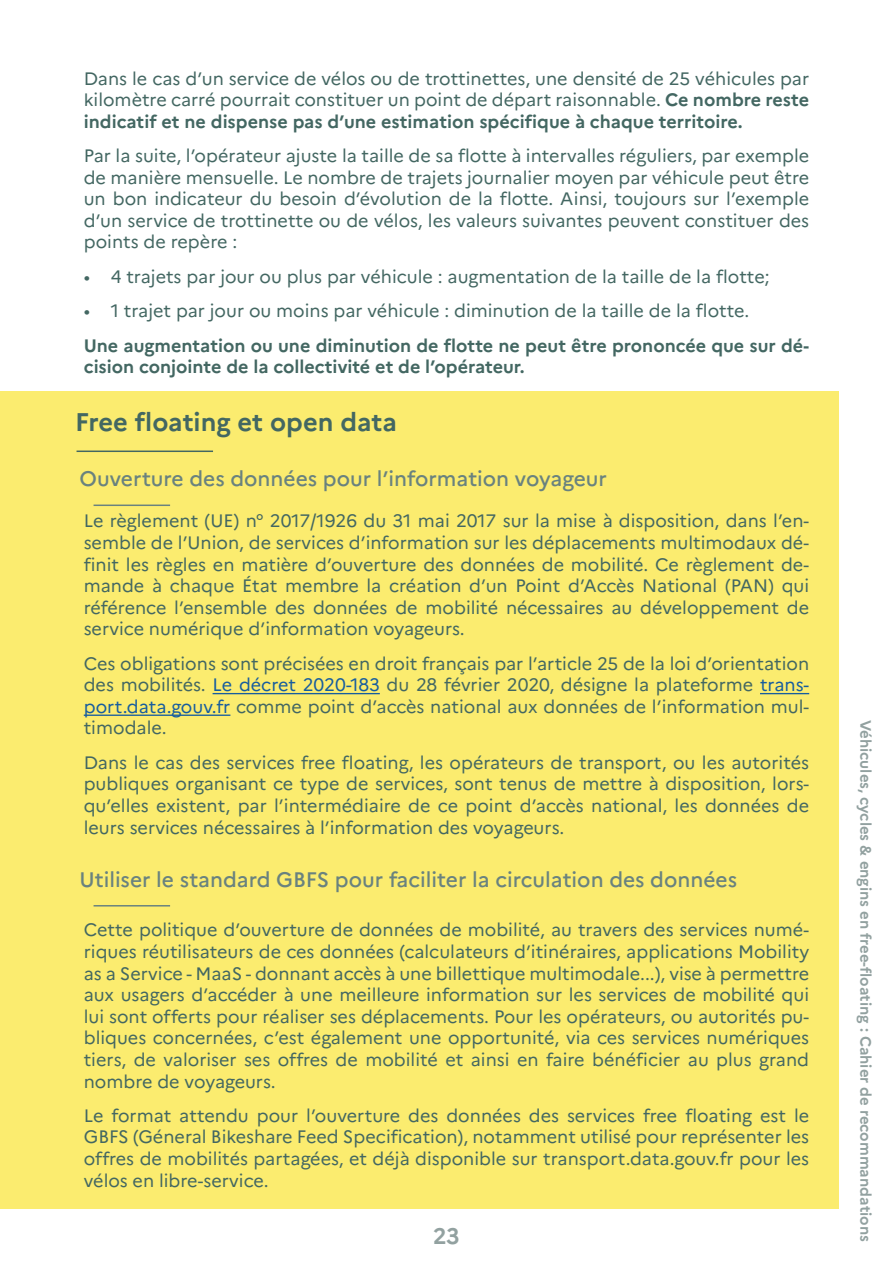
<style>
.page{position:relative;width:893px;height:1263px;background:#fff}
.page>*{position:absolute;margin:0;border:0;box-sizing:border-box;transform-origin:0 0}
.Titre_2{font:700 25.5px "Marianne";color:#436762}
.Numéro_de_page{font:700 22.5px "Marianne";color:#92a1a0}
.Titre_3{font:500 21px "Marianne";color:#69827f}
.Style_de_paragraphe{font:18px/21.6px "Marianne";color:#436762;text-align:justify}
.Style_de_paragraphe-2{font:700 18px/21.6px "Marianne";color:#436762}
.Rappel_Titre_Princip{font:700 15px "Marianne";color:#92a1a0}
.s1{font-weight:700}
.s2{color:#175d9e}
</style>
<div class="page">
<div style="left:0;top:392px;width:839px;height:817px;background:#fbec6f"></div>
<hr style="left:77px;top:450px;width:136px;height:2px;background:#436762">
<hr style="left:94px;top:504px;width:76px;height:2px;background:#69827f">
<hr style="left:213px;top:693px;width:167px;height:1px;background:#175d9e">
<hr style="left:760px;top:693px;width:49px;height:1px;background:#175d9e">
<hr style="left:84px;top:714px;width:146px;height:2px;background:#175d9e">
<hr style="left:94px;top:905px;width:76px;height:1px;background:#69827f">
<p class="Style_de_paragraphe" style="left:84px;top:67px;width:727px">Dans le cas d’un service de vélos ou de trottinettes, une densité de 25 véhicules par kilomètre carré pourrait constituer un point de départ raisonnable. <span class="s1">Ce nombre reste indicatif et ne dispense pas d’une estimation spécifique à chaque territoire.</span></p>
<p class="Style_de_paragraphe" style="left:84px;top:145px;width:727px">Par la suite, l’opérateur ajuste la taille de sa flotte à intervalles réguliers, par exemple de manière mensuelle. Le nombre de trajets journalier moyen par véhicule peut être un bon indicateur du besoin d’évolution de la flotte. Ainsi, toujours sur l’exemple d’un service de trottinette ou de vélos, les valeurs suivantes peuvent constituer des points de repère :</p>
<p class="Style_de_paragraphe" style="left:84px;top:266px;width:687px">• 4 trajets par jour ou plus par véhicule : augmentation de la taille de la flotte;</p>
<p class="Style_de_paragraphe" style="left:84px;top:300px;width:667px">• 1 trajet par jour ou moins par véhicule : diminution de la taille de la flotte.</p>
<p class="Style_de_paragraphe-2" style="left:84px;top:334px;width:727px">Une augmentation ou une diminution de flotte ne peut être prononcée que sur dé&shy;cision conjointe de la collectivité et de l’opérateur.</p>
<p class="Titre_2" style="left:75px;top:406px;width:323px">Free floating et open data</p>
<p class="Titre_3" style="left:80px;top:466px;width:529px">Ouverture des données pour l’information voyageur</p>
<p class="Style_de_paragraphe" style="left:84px;top:510px;width:727px">Le règlement (UE) n° 2017/1926 du 31 mai 2017 sur la mise à disposition, dans l’en&shy;semble de l’Union, de services d’information sur les déplacements multimodaux dé&shy;finit les règles en matière d’ouverture des données de mobilité. Ce règlement de&shy;mande à chaque État membre la création d’un Point d’Accès National (PAN) qui référence l’ensemble des données de mobilité nécessaires au développement de service numérique d’information voyageurs.</p>
<p class="Style_de_paragraphe" style="left:84px;top:652px;width:727px">Ces obligations sont précisées en droit français par l’article 25 de la loi d’orientation des mobilités. <span class="s2">Le décret 2020-183</span> du 28 février 2020, désigne la plateforme <span class="s2">trans&shy;port.data.gouv.fr</span> comme point d’accès national aux données de l’information mul&shy;timodale.</p>
<p class="Style_de_paragraphe" style="left:84px;top:752px;width:727px">Dans le cas des services free floating, les opérateurs de transport, ou les autorités publiques organisant ce type de services, sont tenus de mettre à disposition, lors&shy;qu’elles existent, par l’intermédiaire de ce point d’accès national, les données de leurs services nécessaires à l’information des voyageurs.</p>
<p class="Titre_3" style="left:80px;top:866px;width:659px">Utiliser le standard GBFS pour faciliter la circulation des données</p>
<p class="Style_de_paragraphe" style="left:84px;top:919px;width:727px">Cette politique d’ouverture de données de mobilité, au travers des services numé&shy;riques réutilisateurs de ces données (calculateurs d’itinéraires, applications Mobility as a Service - MaaS - donnant accès à une billettique multimodale...), vise à permettre aux usagers d’accéder à une meilleure information sur les services de mobilité qui lui sont offerts pour réaliser ses déplacements. Pour les opérateurs, ou autorités pu&shy;bliques concernées, c’est également une opportunité, via ces services numériques tiers, de valoriser ses offres de mobilité et ainsi en faire bénéficier au plus grand nombre de voyageurs.</p>
<p class="Style_de_paragraphe" style="left:84px;top:1104px;width:727px">Le format attendu pour l’ouverture des données des services free floating est le GBFS (Géneral Bikeshare Feed Specification), notamment utilisé pour représenter les offres de mobilités partagées, et déjà disponible sur transport.data.gouv.fr pour les vélos en libre-service.</p>
<p class="Numéro_de_page" style="left:433px;top:1223px;width:28px">23</p>
<p class="Rappel_Titre_Princip" style="left:875px;top:720px;width:524px;rotate:90deg">Véhicules, cycles &amp; engins en free-floating : Cahier de recommandations</p>
</div>
